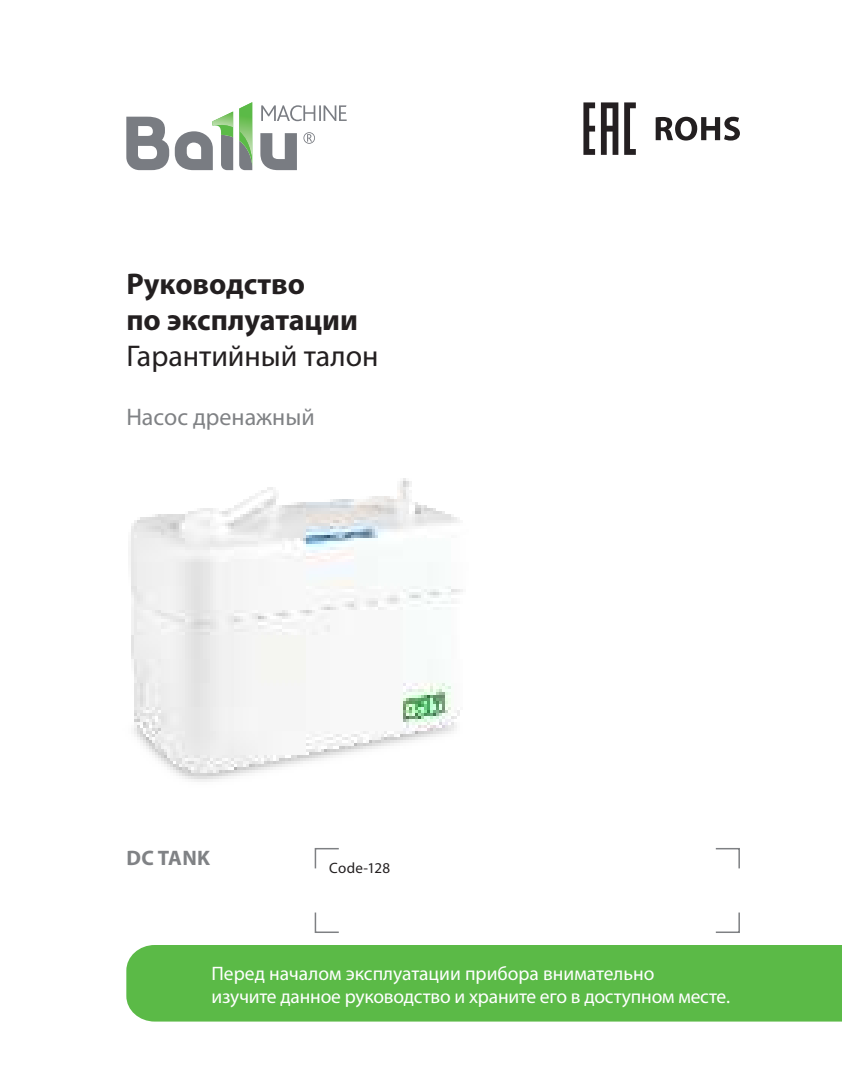
<style>
.page{position:relative;width:842px;height:1089px;background:#fff}
.page>*{position:absolute;margin:0;border:0;box-sizing:border-box;transform-origin:0 0}
.t1{font:700 30px/36px "Myriad Pro";color:#231f20}
.t2{font:30px "Myriad Pro";color:#231f20}
.t3{font:24px "Myriad Pro";color:#808285}
.t4{font:700 21px "Myriad Pro";letter-spacing:.02em;color:#808285}
.t5{font:19.5px/23.4px "Myriad Pro";letter-spacing:-.01em;color:#fff}
.t6{font:15px "Myriad Pro";letter-spacing:.01em;color:#231f20}
</style>
<div class="page">
<svg style="left:583px;top:102px;width:53px;height:53px"></svg>
<svg style="left:126px;top:102px;width:221px;height:68px"></svg>
<div style="left:126px;top:945px;width:716px;height:76px;background:#5bba47"></div>
<svg style="left:314px;top:848px;width:25px;height:21px"></svg>
<svg style="left:715px;top:912px;width:25px;height:21px"></svg>
<svg style="left:314px;top:912px;width:25px;height:21px"></svg>
<svg style="left:715px;top:848px;width:25px;height:21px"></svg>
<img style="left:131px;top:478px;width:332px;height:304px">
<svg style="left:656px;top:117px;width:84px;height:23px"></svg>
<h1 class="t1" style="left:126px;top:267px;width:233px">Руководство<br>по эксплуатации</h1>
<h1 class="t2" style="left:126px;top:344px;width:254px">Гарантийный талон</h1>
<p class="t3" style="left:126px;top:408px;width:190px">Насос дренажный</p>
<p class="t4" style="left:127px;top:848px;width:85px">DC TANK</p>
<p class="t6" style="left:329px;top:862px;width:62px">Code-128</p>
<p class="t5" style="left:211px;top:963px;width:520px">Перед началом эксплуатации прибора внимательно<br>изучите данное руководство и храните его в доступном месте.</p>
</div>
